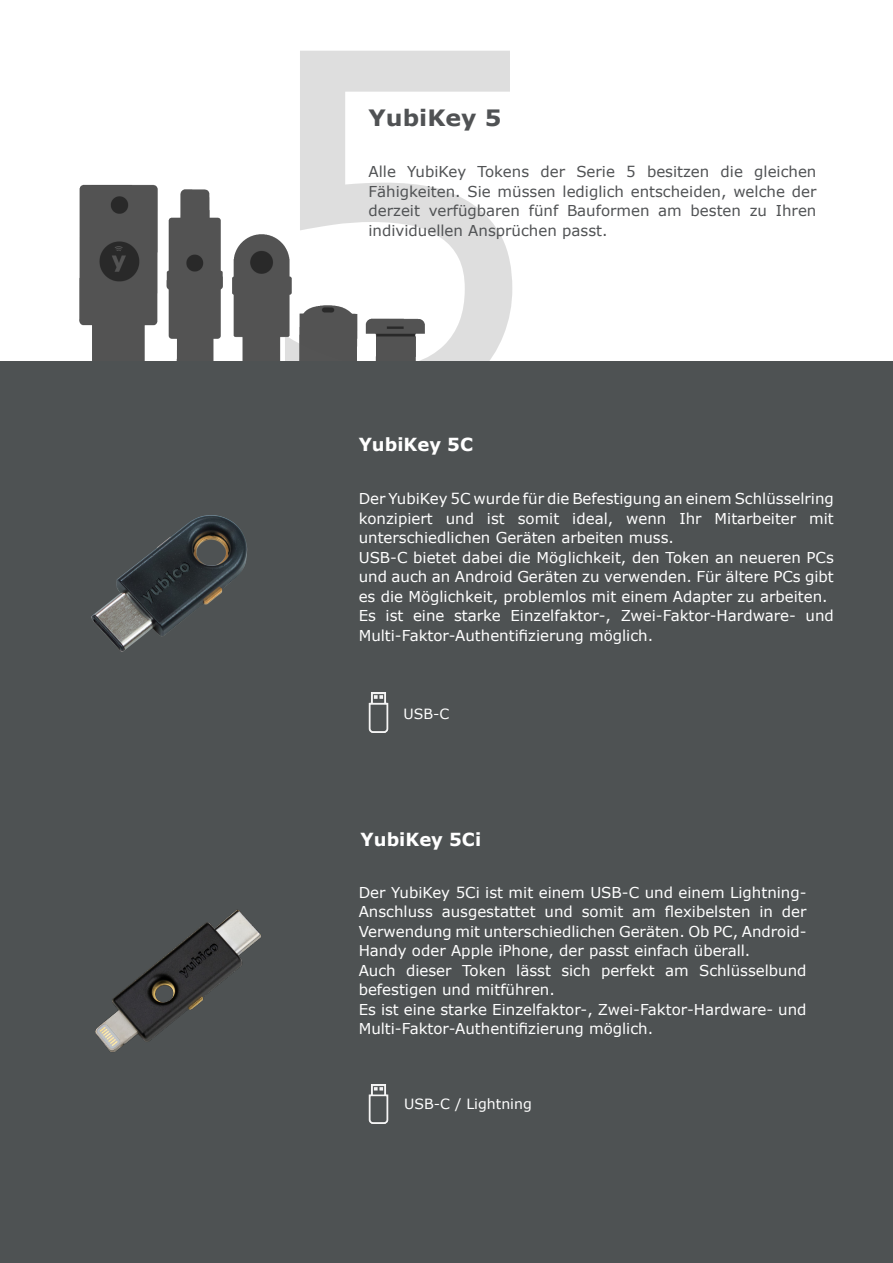
<style>
.page{position:relative;width:893px;height:1263px;background:#fff}
.page>*{position:absolute;margin:0;border:0;box-sizing:border-box;transform-origin:0 0}
.t1{font:480px "Verdana";color:#5b5b5b}
.t2{font:700 22.5px "Verdana";color:#505254;scale:1.05 1}
.t3{font:700 18px "Verdana";color:#fff}
.t4{font:15px/19.5px "Verdana";color:#fff;text-align:justify}
.t5{font:15px/19.5px "Verdana";color:#505254;text-align:justify}
.t6{font:14.1px "Verdana";color:#fff}
</style>
<div class="page">
<img style="left:79px;top:184px;width:346px;height:177px">
<div style="left:0;top:361px;width:893px;height:902px;background:#4e5253"></div>
<img style="left:91px;top:515px;width:157px;height:137px">
<img style="left:368px;top:692px;width:21px;height:40px">
<img style="left:95px;top:910px;width:166px;height:142px">
<img style="left:368px;top:1084px;width:21px;height:40px">
<h1 class="t1" style="left:241px;top:-105px;width:307px">5</h1>
<p class="t2" style="left:369px;top:102px;width:128px">YubiKey 5</p>
<p class="t5" style="left:369px;top:162px;width:449px">Alle YubiKey Tokens der Serie 5 besitzen die gleichen Fähigkeiten. Sie müssen lediglich entscheiden, welche der derzeit verfügbaren fünf Bauformen am besten zu Ihren individuellen Ansprüchen passt.</p>
<p class="t3" style="left:359px;top:432px;width:116px">YubiKey 5C</p>
<p class="t4" style="left:359px;top:489px;width:477px">Der YubiKey 5C wurde für die Befestigung an einem Schlüsselring konzipiert und ist somit ideal, wenn Ihr Mitarbeiter mit unterschiedlichen Geräten arbeiten muss.</p>
<p class="t4" style="left:359px;top:547px;width:477px">USB-C bietet dabei die Möglichkeit, den Token an neueren PCs und auch an Android Geräten zu verwenden. Für ältere PCs gibt es die Möglichkeit, problemlos mit einem Adapter zu arbeiten.</p>
<p class="t4" style="left:359px;top:606px;width:477px">Es ist eine starke Einzelfaktor-, Zwei-Faktor-Hardware- und<br>Multi-Faktor-Authentifizierung möglich.</p>
<p class="t6" style="left:403px;top:704px;width:47px">USB-C</p>
<p class="t3" style="left:361px;top:826px;width:122px">YubiKey 5Ci</p>
<p class="t4" style="left:359px;top:882px;width:449px">Der YubiKey 5Ci ist mit einem USB-C und einem Lightning-Anschluss ausgestattet und somit am flexibelsten in der Verwendung mit unterschiedlichen Geräten. Ob PC, Android-Handy oder Apple iPhone, der passt einfach überall.</p>
<p class="t4" style="left:359px;top:960px;width:449px">Auch dieser Token lässt sich perfekt am Schlüsselbund befestigen und mitführen.</p>
<p class="t4" style="left:359px;top:999px;width:449px">Es ist eine starke Einzelfaktor-, Zwei-Faktor-Hardware- und<br>Multi-Faktor-Authentifizierung möglich.</p>
<p class="t6" style="left:404px;top:1094px;width:129px">USB-C / Lightning</p>
</div>
